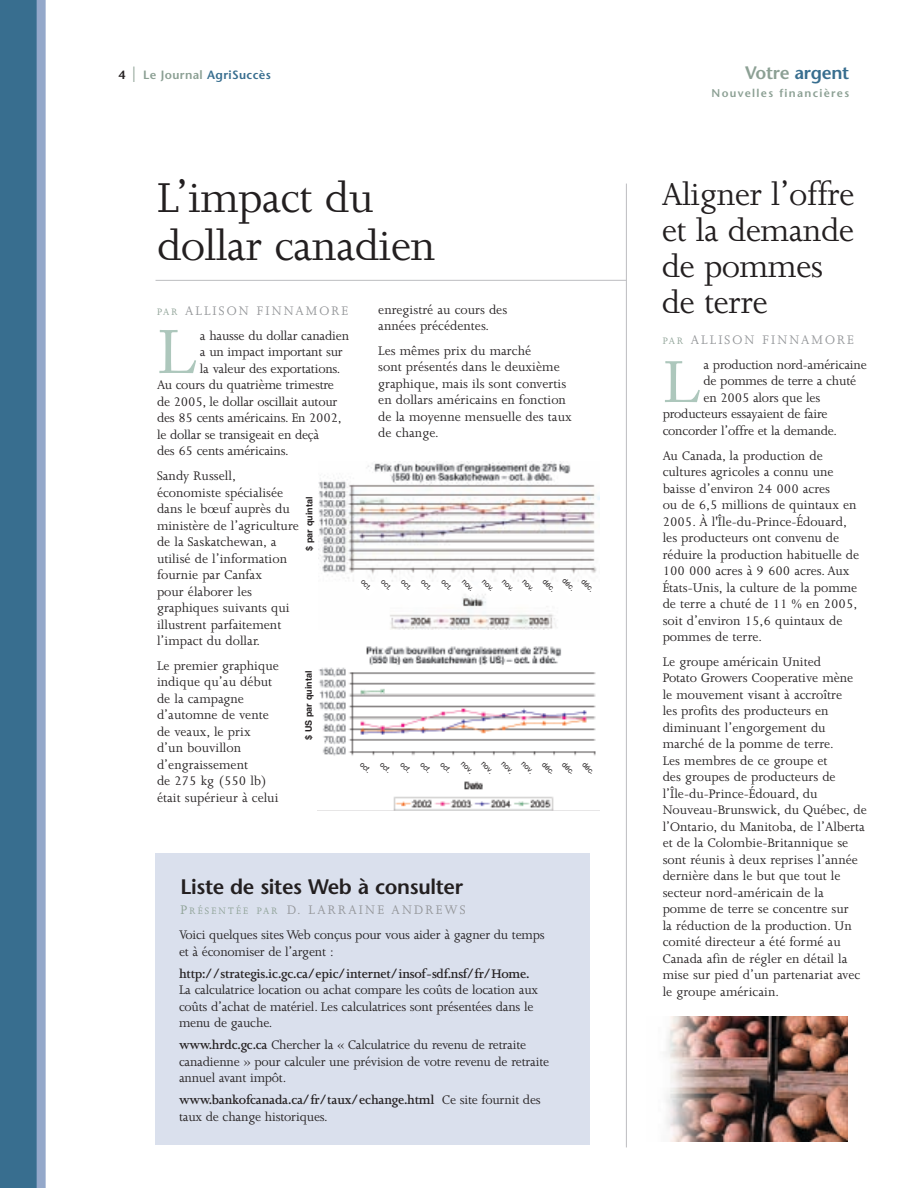
<style>
.page{position:relative;width:918px;height:1188px;background:#fff}
.page>*{position:absolute;margin:0;border:0;box-sizing:border-box;transform-origin:0 0}
.t1{font:60.6px "Adobe Caslon";color:#adc7bc}
.t2{font:57.45px "Adobe Caslon";color:#adc7bc}
.t3{font:48px/48px "Joanna";letter-spacing:-.015em;color:#231f20}
.t4{font:36px/36px "Joanna";letter-spacing:-.015em;color:#231f20}
.t5{font:600 21px "Stone Sans";letter-spacing:-.015em;color:#231f20}
.t6{font:600 18px "Stone Sans";letter-spacing:-.015em;color:#386e8f}
.t7{font:14.25px/16.5px "Joanna";color:#231f20}
.t8{font:600 14.25px/16.5px "Joanna";letter-spacing:-.015em;color:#231f20}
.t9{font:14.25px "Joanna";letter-spacing:.145em;color:#939598}
.t10{font:600 12px "Stone Sans";letter-spacing:.03em;color:#386e8f}
.t11{font:600 11.25px "Stone Sans";letter-spacing:.115em;color:#8ca094}
.t12{font:700 9px "Helvetica";color:#231f20}
.t13{font:7.5px "Helvetica";color:#231f20}
.s1{color:#231f20}
.s2{font-size:21px;color:#8ca094}
.s3{color:#8ca094}
.s4{font-size:10.65px;color:#8ca094}
.s5{font-weight:600}
.s6{font-weight:400}
</style>
<div class="page">
<div style="left:155px;top:853px;width:435px;height:291px;background:#dae0ed"></div>
<hr style="left:626px;top:184px;width:1px;height:963px;background:#bcbdc0">
<hr style="left:156px;top:280px;width:470px;height:1px;background:#bcbdc0">
<div style="left:0;top:0;width:38px;height:1188px;background:#386e8f"></div>
<div style="left:37px;top:0;width:9px;height:1188px;background:#94a8ca"></div>
<img style="left:665px;top:1016px;width:183px;height:125px">
<img style="left:319px;top:462px;width:281px;height:167px">
<img style="left:317px;top:646px;width:283px;height:165px">
<svg style="left:356px;top:575px;width:241px;height:22px"></svg>
<svg style="left:355px;top:758px;width:243px;height:21px"></svg>
<p class="t10" style="left:118px;top:70px;width:154px"><span class="s1">4</span> <span class="s2">|</span> <span class="s3">Le Journal</span> AgriSuccès</p>
<p class="t6" style="left:745px;top:65px;width:106px"><span class="s3">Votre</span> argent</p>
<p class="t11" style="left:712px;top:88px;width:139px">Nouvelles financières</p>
<h3 class="t3" style="left:157px;top:177px;width:280px">L’impact du dollar canadien</h3>
<p class="t9" style="left:157px;top:306px;width:192px"><span class="s4">PAR</span> ALLISON FINNAMORE</p>
<h1 class="t1" style="left:157px;top:330px;width:42px">L</h1>
<p class="t7" style="left:200px;top:329px;width:151px">a hausse du dollar canadien</p>
<p class="t7" style="left:200px;top:345px;width:144px">a un impact important sur</p>
<p class="t7" style="left:200px;top:362px;width:142px">la valeur des exportations.</p>
<p class="t7" style="left:157px;top:378px;width:179px">Au cours du quatrième trimestre</p>
<p class="t7" style="left:157px;top:395px;width:182px">de 2005, le dollar oscillait autour</p>
<p class="t7" style="left:157px;top:411px;width:186px">des 85 cents américains. En 2002,</p>
<p class="t7" style="left:157px;top:428px;width:164px">le dollar se transigeait en deçà</p>
<p class="t7" style="left:157px;top:444px;width:133px">des 65 cents américains.</p>
<p class="t7" style="left:157px;top:469px;width:143px">Sandy Russell, économiste spécialisée dans le bœuf auprès du ministère de l’agriculture de la Saskatchewan, a utilisé de l’information fournie par Canfax<br>pour élaborer les graphiques suivants qui illustrent parfaitement l’impact du dollar.</p>
<p class="t7" style="left:157px;top:658px;width:123px">Le premier graphique indique qu’au début de la campagne d’automne de vente de veaux, le prix d’un bouvillon d’engraissement<br>de 275 kg (550 lb) était supérieur à celui</p>
<p class="t12" style="left:306px;top:551px;width:55px;rotate:-90deg">$ par quintal</p>
<p class="t12" style="left:305px;top:740px;width:71px;rotate:-90deg">$ US par quintal</p>
<p class="t7" style="left:378px;top:302px;width:131px">enregistré au cours des années précédentes.</p>
<p class="t7" style="left:378px;top:343px;width:195px">Les mêmes prix du marché<br>sont présentés dans le deuxième graphique, mais ils sont convertis en dollars américains en fonction de la moyenne mensuelle des taux de change.</p>
<p class="t13" style="left:364px;top:579px;width:14px;rotate:45deg">oct.</p>
<p class="t13" style="left:384px;top:579px;width:14px;rotate:45deg">oct.</p>
<p class="t13" style="left:404px;top:579px;width:14px;rotate:45deg">oct.</p>
<p class="t13" style="left:424px;top:579px;width:14px;rotate:45deg">oct.</p>
<p class="t13" style="left:445px;top:579px;width:14px;rotate:45deg">oct.</p>
<p class="t13" style="left:465px;top:578px;width:15px;rotate:45deg">nov.</p>
<p class="t13" style="left:485px;top:578px;width:15px;rotate:45deg">nov.</p>
<p class="t13" style="left:505px;top:578px;width:15px;rotate:45deg">nov.</p>
<p class="t13" style="left:525px;top:578px;width:15px;rotate:45deg">nov.</p>
<p class="t13" style="left:546px;top:579px;width:16px;rotate:45deg">déc.</p>
<p class="t13" style="left:566px;top:578px;width:16px;rotate:45deg">déc.</p>
<p class="t13" style="left:585px;top:579px;width:16px;rotate:45deg">déc.</p>
<p class="t13" style="left:363px;top:761px;width:14px;rotate:45deg">oct.</p>
<p class="t13" style="left:383px;top:761px;width:14px;rotate:45deg">oct.</p>
<p class="t13" style="left:404px;top:761px;width:14px;rotate:45deg">oct.</p>
<p class="t13" style="left:424px;top:761px;width:14px;rotate:45deg">oct.</p>
<p class="t13" style="left:444px;top:761px;width:14px;rotate:45deg">oct.</p>
<p class="t13" style="left:464px;top:761px;width:15px;rotate:45deg">nov.</p>
<p class="t13" style="left:484px;top:761px;width:15px;rotate:45deg">nov.</p>
<p class="t13" style="left:505px;top:761px;width:15px;rotate:45deg">nov.</p>
<p class="t13" style="left:525px;top:761px;width:15px;rotate:45deg">nov.</p>
<p class="t13" style="left:545px;top:761px;width:16px;rotate:45deg">déc.</p>
<p class="t13" style="left:565px;top:761px;width:16px;rotate:45deg">déc.</p>
<p class="t13" style="left:585px;top:761px;width:16px;rotate:45deg">déc.</p>
<h3 class="t5" style="left:181px;top:878px;width:284px">Liste de sites Web à consulter</h3>
<p class="t9" style="left:181px;top:905px;width:287px"><span class="s3">P</span><span class="s4">RÉSENTÉE PAR</span> D. LARRAINE ANDREWS</p>
<p class="t7" style="left:179px;top:928px;width:367px">Voici quelques sites Web conçus pour vous aider à gagner du temps et à économiser de l’argent :</p>
<p class="t8" style="left:179px;top:966px;width:352px">http://strategis.ic.gc.ca/epic/internet/insof-sdf.nsf/fr/Home.</p>
<p class="t7" style="left:179px;top:983px;width:361px">La calculatrice location ou achat compare les coûts de location aux coûts d’achat de matériel. Les calculatrices sont présentées dans le menu de gauche.</p>
<p class="t7" style="left:179px;top:1038px;width:372px"><span class="s5">www.hrdc.gc.ca</span> Chercher la « Calculatrice du revenu de retraite canadienne » pour calculer une prévision de votre revenu de retraite annuel avant impôt.</p>
<p class="t8" style="left:179px;top:1093px;width:363px">www.bankofcanada.ca/fr/taux/echange.html <span class="s6">Ce site fournit des taux de change historiques.</span></p>
<h3 class="t4" style="left:662px;top:179px;width:194px">Aligner l’offre et la demande de pommes de terre</h3>
<p class="t9" style="left:663px;top:335px;width:192px"><span class="s4">PAR</span> ALLISON FINNAMORE</p>
<h2 class="t2" style="left:663px;top:361px;width:40px">L</h2>
<p class="t7" style="left:704px;top:358px;width:165px">a production nord-américaine</p>
<p class="t7" style="left:704px;top:374px;width:154px">de pommes de terre a chuté</p>
<p class="t7" style="left:704px;top:391px;width:118px">en 2005 alors que les</p>
<p class="t7" style="left:663px;top:407px;width:167px">producteurs essayaient de faire</p>
<p class="t7" style="left:663px;top:424px;width:176px">concorder l’offre et la demande.</p>
<p class="t7" style="left:663px;top:448px;width:198px">Au Canada, la production de cultures agricoles a connu une baisse d’environ 24 000 acres<br>ou de 6,5 millions de quintaux en<br>2005. À l'Île-du-Prince-Édouard, les producteurs ont convenu de réduire la production habituelle de<br>100 000 acres à 9 600 acres. Aux<br>États-Unis, la culture de la pomme de terre a chuté de 11 % en 2005, soit d’environ 15,6 quintaux de pommes de terre.</p>
<p class="t7" style="left:663px;top:654px;width:206px">Le groupe américain United<br>Potato Growers Cooperative mène<br>le mouvement visant à accroître<br>les profits des producteurs en diminuant l’engorgement du marché de la pomme de terre.<br>Les membres de ce groupe et<br>des groupes de producteurs de l’Île-du-Prince-Édouard, du<br>Nouveau-Brunswick, du Québec, de l’Ontario, du Manitoba, de l’Alberta et de la Colombie-Britannique se sont réunis à deux reprises l’année dernière dans le but que tout le secteur nord-américain de la pomme de terre se concentre sur<br>la réduction de la production. Un comité directeur a été formé au<br>Canada afin de régler en détail la mise sur pied d’un partenariat avec le groupe américain.</p>
</div>
